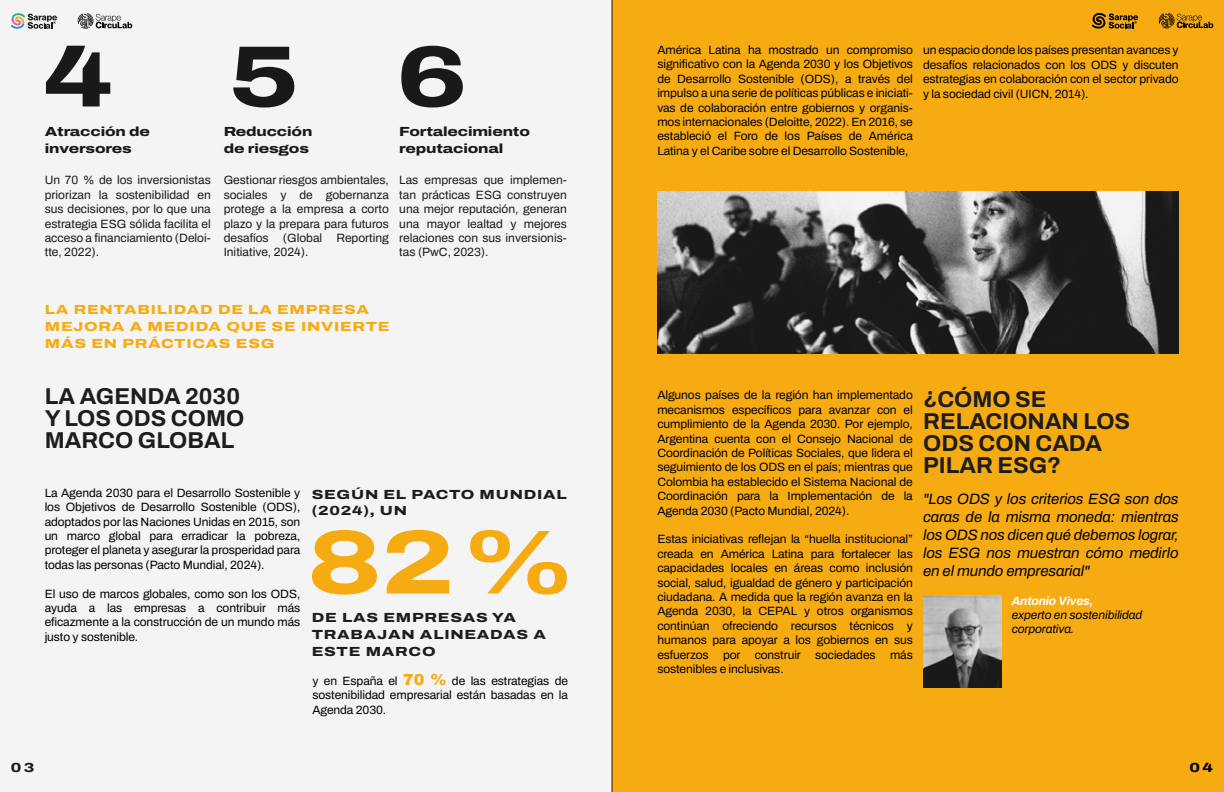
<style>
.page{position:relative;width:1224px;height:792px;background:#f4f4f4}
.page>*{position:absolute;margin:0;border:0;box-sizing:border-box;transform-origin:0 0}
.t1{font:800 87px "Archivo Semi Expanded";color:#191919;scale:1.14 1}
.t2{font:700 23px/22px "Archivo";color:#1d1d1b}
.t3{font:italic 15px/18px "Archivo";letter-spacing:-.005em;color:#000;text-align:justify}
.t4{font:800 13.2px/16.8px "Archivo Semi Expanded";letter-spacing:.05em;color:#1d1d1b;scale:1.14 1}
.t5{font:800 13.2px/16.8px "Archivo Semi Expanded";letter-spacing:-.01em;color:#191919;scale:1.14 1}
.t6{font:800 13.2px/16.8px "Archivo Semi Expanded";letter-spacing:.05em;color:#f7ab13;scale:1.14 1}
.t7{font:800 13.2px "Archivo Semi Expanded";color:#000;scale:1.14 1}
.t8{font:12px/14.4px "Archivo";letter-spacing:-.005em;color:#000;text-align:justify}
.t9{font:12px/14.4px "Archivo";color:#191919;text-align:justify}
.t10{font:italic 12px/14.4px "Archivo";letter-spacing:-.005em;color:#000}
.t11{font:italic 700 12px "Archivo";letter-spacing:-.005em;color:#fff}
.s1{font-weight:900;font-size:16px;color:#f7ab13}
</style>
<div class="page">
<div style="left:612px;top:0;width:612px;height:792px;background:#f7ab13"></div>
<img style="left:658px;top:191px;width:520px;height:163px">
<svg style="left:312px;top:530px;width:65px;height:65px"></svg>
<svg style="left:387px;top:530px;width:62px;height:63px"></svg>
<svg style="left:470px;top:530px;width:97px;height:65px"></svg>
<img style="left:923px;top:596px;width:78px;height:91px">
<svg style="left:11px;top:13px;width:46px;height:16px"></svg>
<svg style="left:78px;top:13px;width:54px;height:16px"></svg>
<svg style="left:1092px;top:13px;width:46px;height:16px"></svg>
<svg style="left:1159px;top:13px;width:54px;height:15px"></svg>
<hr style="left:612px;top:0;width:1px;height:792px;background:#1d1e1b">
<h1 class="t1" style="left:43px;top:11px;width:63px">4</h1>
<p class="t5" style="left:45px;top:123px;width:94px">Atracción de</p>
<p class="t5" style="left:45px;top:140px;width:78px">inversores</p>
<p class="t9" style="left:45px;top:173px;width:168px">Un 70 % de los inversionistas priorizan la sostenibilidad en sus decisiones, por lo que una estrategia ESG sólida facilita el acceso a financiamiento (Deloi&shy;tte, 2022).</p>
<h1 class="t1" style="left:229px;top:11px;width:63px">5</h1>
<p class="t5" style="left:224px;top:123px;width:79px">Reducción de riesgos</p>
<p class="t9" style="left:224px;top:173px;width:167px">Gestionar riesgos ambientales, sociales y de gobernanza protege a la empresa a corto plazo y la prepara para futuros desafíos (Global Reporting Initiative, 2024).</p>
<h1 class="t1" style="left:397px;top:11px;width:63px">6</h1>
<p class="t5" style="left:399px;top:123px;width:116px">Fortalecimiento reputacional</p>
<p class="t9" style="left:399px;top:173px;width:169px">Las empresas que implemen&shy;tan prácticas ESG construyen una mejor reputación, generan una mayor lealtad y mejores relaciones con sus inversionis&shy;tas (PwC, 2023).</p>
<p class="t6" style="left:45px;top:301px;width:304px">LA RENTABILIDAD DE LA EMPRESA<br>MEJORA A MEDIDA QUE SE INVIERTE<br>MÁS EN PRÁCTICAS ESG</p>
<p class="t8" style="left:657px;top:43px;width:257px">América Latina ha mostrado un compromiso significativo con la Agenda 2030 y los Objetivos de Desarrollo Sostenible (ODS), a través del impulso a una serie de políticas públicas e iniciati&shy;vas de colaboración entre gobiernos y organis&shy;mos internacionales (Deloitte, 2022). En 2016, se estableció el Foro de los Países de América Latina y el Caribe sobre el Desarrollo Sostenible,</p>
<p class="t8" style="left:923px;top:43px;width:257px">un espacio donde los países presentan avances y desafíos relacionados con los ODS y discuten estrategias en colaboración con el sector privado y la sociedad civil (UICN, 2014).</p>
<h2 class="t2" style="left:45px;top:385px;width:201px">LA AGENDA 2030<br>Y LOS ODS COMO<br>MARCO GLOBAL</h2>
<h2 class="t2" style="left:923px;top:388px;width:208px">¿CÓMO SE<br>RELACIONAN LOS<br>ODS CON CADA<br>PILAR ESG?</h2>
<p class="t8" style="left:657px;top:388px;width:257px">Algunos países de la región han implementado mecanismos específicos para avanzar con el cumplimiento de la Agenda 2030. Por ejemplo, Argentina cuenta con el Consejo Nacional de Coordinación de Políticas Sociales, que lidera el seguimiento de los ODS en el país; mientras que Colombia ha establecido el Sistema Nacional de Coordinación para la Implementación de la Agenda 2030 (Pacto Mundial, 2024).</p>
<p class="t8" style="left:657px;top:532px;width:257px">Estas iniciativas reflejan la “huella institucional” creada en América Latina para fortalecer las capacidades locales en áreas como inclusión social, salud, igualdad de género y participación ciudadana. A medida que la región avanza en la Agenda 2030, la CEPAL y otros organismos continúan ofreciendo recursos técnicos y humanos para apoyar a los gobiernos en sus esfuerzos por construir sociedades más sostenibles e inclusivas.</p>
<p class="t4" style="left:312px;top:486px;width:225px">SEGÚN EL PACTO MUNDIAL (2024), UN</p>
<p class="t8" style="left:45px;top:486px;width:257px">La Agenda 2030 para el Desarrollo Sostenible y los Objetivos de Desarrollo Sostenible (ODS), adoptados por las Naciones Unidas en 2015, son un marco global para erradicar la pobreza, proteger el planeta y asegurar la prosperidad para todas las personas (Pacto Mundial, 2024).</p>
<p class="t8" style="left:45px;top:586px;width:257px">El uso de marcos globales, como son los ODS, ayuda a las empresas a contribuir más eficazmente a la construcción de un mundo más justo y sostenible.</p>
<p class="t3" style="left:923px;top:489px;width:257px">"Los ODS y los criterios ESG son dos caras de la misma moneda: mientras los ODS nos dicen qué debemos lograr, los ESG nos muestran cómo medirlo en el mundo empresarial"</p>
<p class="t11" style="left:1012px;top:591px;width:83px">Antonio Vives,</p>
<p class="t10" style="left:1012px;top:608px;width:132px">experto en sostenibilidad corporativa.</p>
<p class="t4" style="left:312px;top:609px;width:207px">DE LAS EMPRESAS YA<br>TRABAJAN ALINEADAS A<br>ESTE MARCO</p>
<p class="t8" style="left:312px;top:674px;width:257px">y en España el <span class="s1">70 %</span> de las estrategias de sostenibilidad empresarial están basadas en la Agenda 2030.</p>
<p class="t5" style="left:11px;top:759px;width:22px">03</p>
<p class="t7" style="left:1190px;top:758px;width:22px">04</p>
</div>
